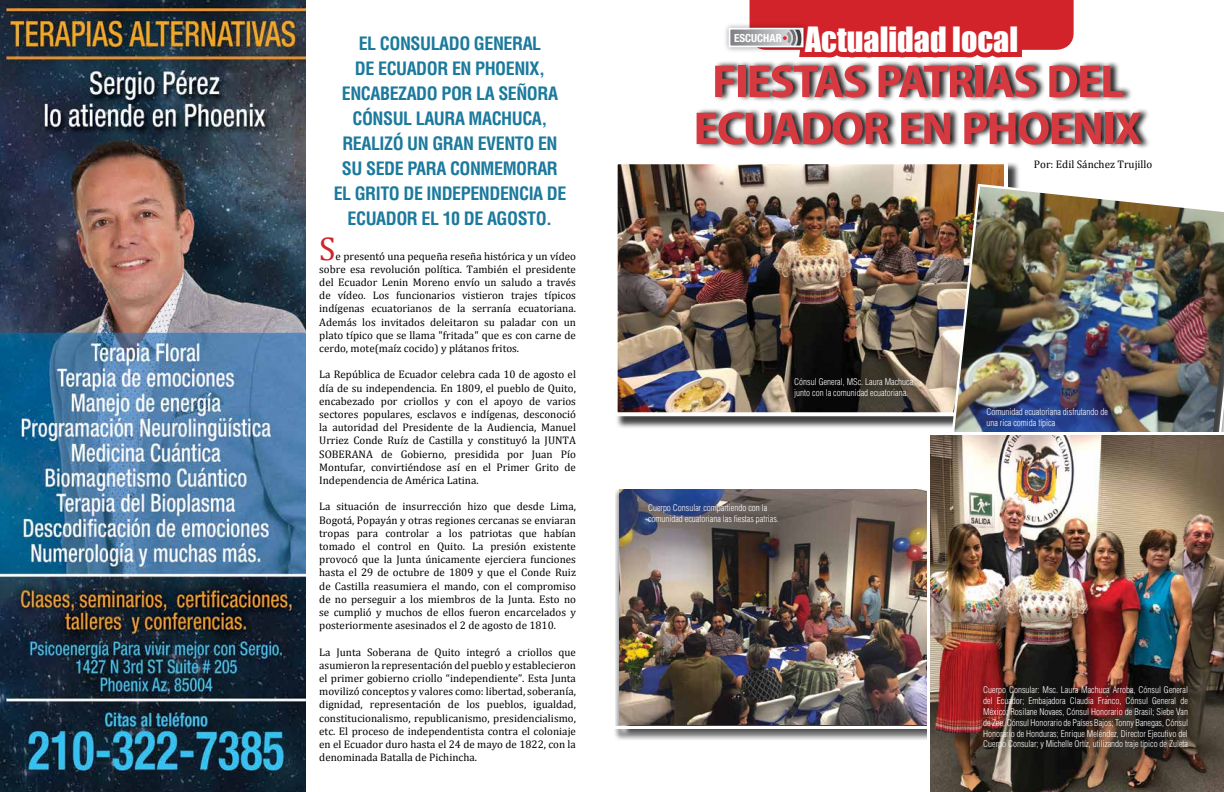
<style>
.page{position:relative;width:1224px;height:792px;background:#fff}
.page>*{position:absolute;margin:0;border:0;box-sizing:border-box;transform-origin:0 0}
.t1{font:700 65px/47px "Myriad Arabic";letter-spacing:-.025em;color:#d2232a}
.t2{font:33px "Cambria";color:#d2232a}
.t3{font:32px "Impact";color:#fff}
.t4{font:700 condensed 18px "Helvetica";letter-spacing:-.025em;color:#006a91}
.t5{font:700 condensed 11.2px "Helvetica Neue";color:#fff}
.t6{font:11px/13.2px "Cambria";color:#000;text-align:justify}
.t7{font:300 condensed 9px/10.8px "Helvetica";color:#fff}
</style>
<div class="page">
<div style="left:615px;top:162px;width:406px;height:267px;background:#000;opacity:.75"></div>
<img style="left:619px;top:165px;width:384px;height:246px">
<div style="left:614px;top:160px;width:394px;height:256px;border:4px solid #fff"></div>
<svg style="left:696px;top:61px;width:453px;height:88px"></svg>
<div style="left:723px;top:22px;width:86px;height:31px;background:#000;opacity:.39"></div>
<svg style="left:730px;top:0;width:344px;height:66px"></svg>
<div style="left:729px;top:28px;width:74px;height:19px;border:2px solid #fff"></div>
<img style="left:0;top:0;width:306px;height:792px">
<img style="left:950px;top:183px;width:274px;height:249px">
<div style="left:614px;top:488px;width:347px;height:253px;background:#000;opacity:.75"></div>
<img style="left:620px;top:490px;width:307px;height:235px">
<div style="left:612px;top:486px;width:336px;height:243px;border:3px solid #fff"></div>
<img style="left:927px;top:435px;width:297px;height:357px">
<h3 class="t4" style="left:359px;top:33px;width:184px">EL CONSULADO GENERAL</h3>
<h3 class="t4" style="left:355px;top:58px;width:192px">DE ECUADOR EN PHOENIX,</h3>
<h3 class="t4" style="left:342px;top:83px;width:218px">ENCABEZADO POR LA SEÑORA</h3>
<h3 class="t4" style="left:352px;top:108px;width:197px">CÓNSUL LAURA MACHUCA,</h3>
<h3 class="t4" style="left:342px;top:133px;width:217px">REALIZÓ UN GRAN EVENTO EN</h3>
<h3 class="t4" style="left:342px;top:158px;width:151px">SU SEDE PARA CONMEM</h3>
<h3 class="t4" style="left:516px;top:158px;width:43px">ORAR</h3>
<h3 class="t4" style="left:334px;top:183px;width:232px">EL GRITO DE INDEPENDENCIA DE</h3>
<h3 class="t4" style="left:348px;top:208px;width:206px">ECUADOR EL 10 DE AGOSTO.</h3>
<h2 class="t2" style="left:319px;top:228px;width:18px">S</h2>
<p class="t6" style="left:319px;top:249px;width:258px;text-indent:16px">e presentó una pequeña reseña histórica y un vídeo sobre esa revolución política. También el presidente del Ecuador Lenin Moreno envío un saludo a través de vídeo. Los funcionarios vistieron trajes típicos indígenas ecuatorianos de la serranía ecuatoriana.<br>Además los invitados deleitaron su paladar con un plato típico que se llama "fritada" que es con carne de cerdo, mote(maíz cocido) y plátanos fritos.</p>
<p class="t6" style="left:319px;top:368px;width:258px">La República de Ecuador celebra cada 10 de agosto el día de su independencia. En 1809, el pueblo de Quito, encabezado por criollos y con el apoyo de varios sectores populares, esclavos e indígenas, desconoció la autoridad del Presidente de la Audiencia, Manuel Urriez Conde Ruíz de Castilla y constituyó la JUNTA SOBERANA de Gobierno, presidida por Juan Pío Montufar, convirtiéndose así en el Primer Grito de Independencia de América Latina.</p>
<p class="t6" style="left:319px;top:500px;width:258px">La situación de insurrección hizo que desde Lima, Bogotá, Popayán y otras regiones cercanas se enviaran tropas para controlar a los patriotas que habían tomado el control en Quito. La presión existente provocó que la Junta únicamente ejerciera funciones hasta el 29 de octubre de 1809 y que el Conde Ruiz de Castilla reasumiera el mando, con el compromiso de no perseguir a los miembros de la Junta. Esto no se cumplió y muchos de ellos fueron encarcelados y posteriormente asesinados el 2 de agosto de 1810.</p>
<p class="t6" style="left:319px;top:645px;width:258px">La Junta Soberana de Quito integró a criollos que asumieron la representación del pueblo y establecieron el primer gobierno criollo “independiente”. Esta Junta movilizó conceptos y valores como: libertad, soberanía, dignidad, representación de los pueblos, igualdad, constitucionalismo, republicanismo, presidencialismo, etc. El proceso de independentista contra el coloniaje en el Ecuador duro hasta el 24 de mayo de 1822, con la denominada Batalla de Pichincha.</p>
<p class="t5" style="left:734px;top:31px;width:49px">ESCUCHAR</p>
<h3 class="t3" style="left:805px;top:15px;width:215px">Actualidad local</h3>
<h1 class="t1" style="left:694px;top:51px;width:450px;text-indent:182px">patrias del<br>Ecuador en Phoenix</h1>
<h1 class="t1" style="left:712px;top:51px;width:59px">Fiestas</h1>
<p class="t6" style="left:1034px;top:158px;width:120px">Por: Edil Sánchez Trujillo</p>
<p class="t7" style="left:794px;top:376px;width:122px">Cónsul General, MSc. Laura Machuca, junto con la comunidad ecuatoriana.</p>
<p class="t7" style="left:648px;top:502px;width:132px">Cuerpo Consular compartiendo con la comunidad ecuatoriana las fiestas patrias.</p>
<p class="t7" style="left:986px;top:406px;width:123px">Comunidad ecuatoriana disfrutando de una rica comida típica</p>
<p class="t7" style="left:983px;top:685px;width:206px;text-align:justify">Cuerpo Consular: Msc. Laura Machuca Arroba, Cónsul General del Ecuador; Embajadora Claudia Franco, Cónsul General de México; Rosilane Novaes, Cónsul Honorario de Brasil; Siebe Van de Zee, Cónsul Honorario de Países Bajos; Tonny Banegas, Cónsul Honorario de Honduras; Enrique Meléndez, Director Ejecutivo del Cuerpo Consular; y Michelle Ortíz, utilizando traje típico de Zuleta</p>
</div>
